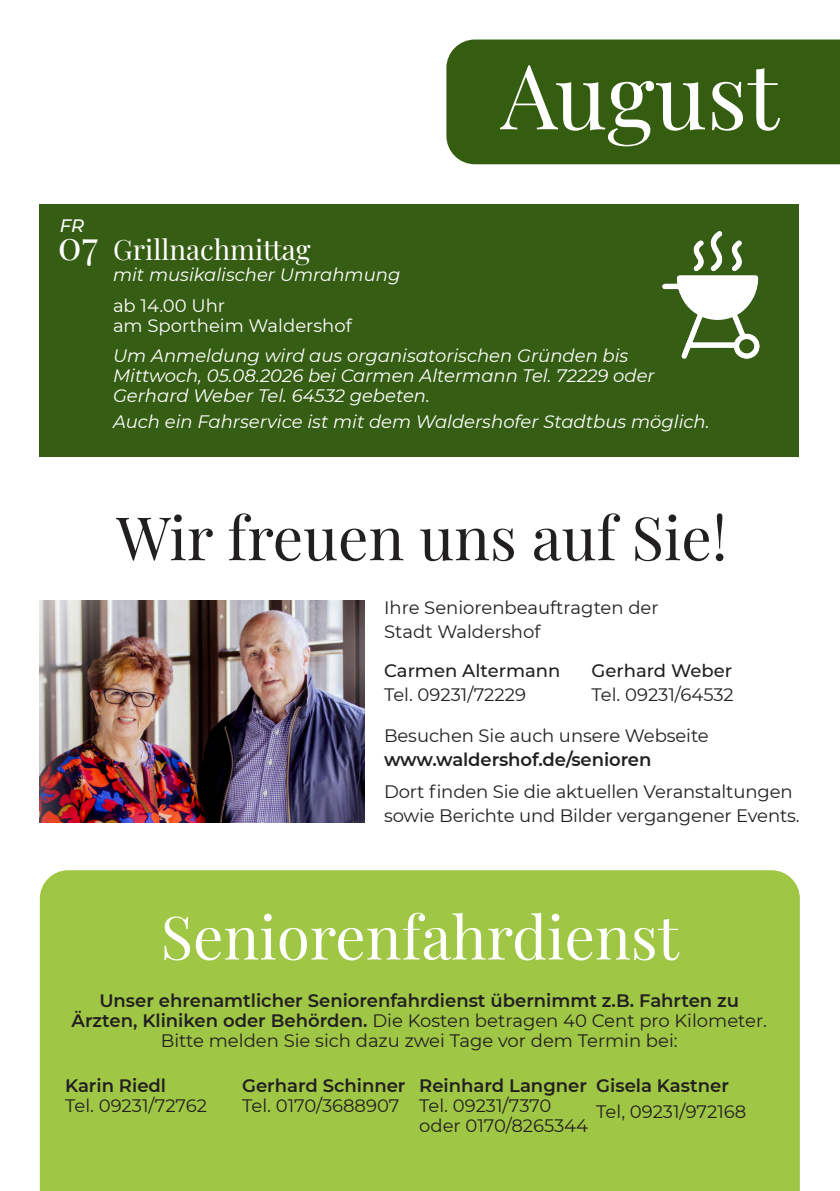
<style>
.page{position:relative;width:840px;height:1191px;background:#fff}
.page>*{position:absolute;margin:0;border:0;box-sizing:border-box;transform-origin:0 0}
.t1{font:90px "Playfair Display";color:#fff}
.t2{font:60px "Playfair Display";color:#221f20}
.t3{font:60px "Playfair Display";color:#fff}
.t4{font:28px "Playfair Display";color:#fff}
.t5{font:18px/24px "Montserrat";letter-spacing:-.005em;color:#221f20}
.t6{font:600 18px/20px "Montserrat";color:#221f20;text-align:center}
.t7{font:italic 18px/20px "Montserrat";color:#fff}
.t8{font:18px/20px "Montserrat";color:#fff}
.t9{font:500 18px "Montserrat";color:#221f20}
.t10{font:italic 500 18px "Montserrat";color:#fff}
.s1{font-size:40px}
.s2{font-weight:400}
</style>
<div class="page">
<div style="left:446px;top:40px;width:394px;height:124px;background:#345d10"></div>
<div style="left:40px;top:204px;width:759px;height:253px;background:#355d13"></div>
<img style="left:662px;top:231px;width:97px;height:127px">
<svg style="left:680px;top:278px;width:75px;height:39px"></svg>
<img style="left:40px;top:601px;width:324px;height:221px">
<div style="left:40px;top:870px;width:759px;height:321px;background:#a0c645"></div>
<p class="t10" style="left:60px;top:215px;width:26px">FR</p>
<h3 class="t4" style="left:58px;top:229px;width:254px"><span class="s1">07</span> Grillnachmittag</h3>
<p class="t7" style="left:113px;top:265px;width:289px">mit musikalischer Umrahmung</p>
<h1 class="t1" style="left:500px;top:32px;width:280px">August</h1>
<p class="t8" style="left:113px;top:295px;width:240px">ab 14.00 Uhr<br>am Sportheim Waldershof</p>
<p class="t7" style="left:113px;top:346px;width:543px">Um Anmeldung wird aus organisatorischen Gründen bis<br>Mittwoch, 05.08.2026 bei Carmen Altermann Tel. 72229 oder<br>Gerhard Weber Tel. 64532 gebeten.</p>
<p class="t7" style="left:113px;top:412px;width:598px">Auch ein Fahrservice ist mit dem Waldershofer Stadtbus möglich.</p>
<h2 class="t2" style="left:116px;top:495px;width:612px">Wir freuen uns auf Sie!</h2>
<p class="t5" style="left:384px;top:596px;width:276px">Ihre Seniorenbeauftragten der<br>Stadt Waldershof</p>
<p class="t9" style="left:384px;top:660px;width:178px">Carmen Altermann</p>
<p class="t5" style="left:384px;top:682px;width:143px">Tel. 09231/72229</p>
<p class="t9" style="left:591px;top:660px;width:142px">Gerhard Weber</p>
<p class="t5" style="left:591px;top:682px;width:144px">Tel. 09231/64532</p>
<p class="t5" style="left:384px;top:724px;width:326px">Besuchen Sie auch unsere Webseite</p>
<p class="t6" style="left:384px;top:750px;width:269px">www.waldershof.de/senioren</p>
<p class="t5" style="left:384px;top:780px;width:417px">Dort finden Sie die aktuellen Veranstaltungen sowie Berichte und Bilder vergangener Events.</p>
<h2 class="t3" style="left:161px;top:895px;width:519px">Seniorenfahrdienst</h2>
<p class="t6" style="left:71px;top:991px;width:697px">Unser ehrenamtlicher Seniorenfahrdienst übernimmt z.B. Fahrten zu<br>Ärzten, Kliniken oder Behörden. <span class="s2">Die Kosten betragen 40 Cent pro Kilometer.<br>Bitte melden Sie sich dazu zwei Tage vor dem Termin bei:</span></p>
<p class="t6" style="left:65px;top:1075px;width:102px">Karin Riedl</p>
<p class="t5" style="left:65px;top:1093px;width:143px">Tel. 09231/72762</p>
<p class="t6" style="left:242px;top:1075px;width:165px">Gerhard Schinner</p>
<p class="t5" style="left:242px;top:1093px;width:159px">Tel. 0170/3688907</p>
<p class="t6" style="left:419px;top:1075px;width:169px">Reinhard Langner</p>
<p class="t5" style="left:419px;top:1095px;width:170px;line-height:20px">Tel. 09231/7370 oder 0170/8265344</p>
<p class="t6" style="left:596px;top:1075px;width:134px">Gisela Kastner</p>
<p class="t5" style="left:596px;top:1099px;width:151px">Tel, 09231/972168</p>
</div>
